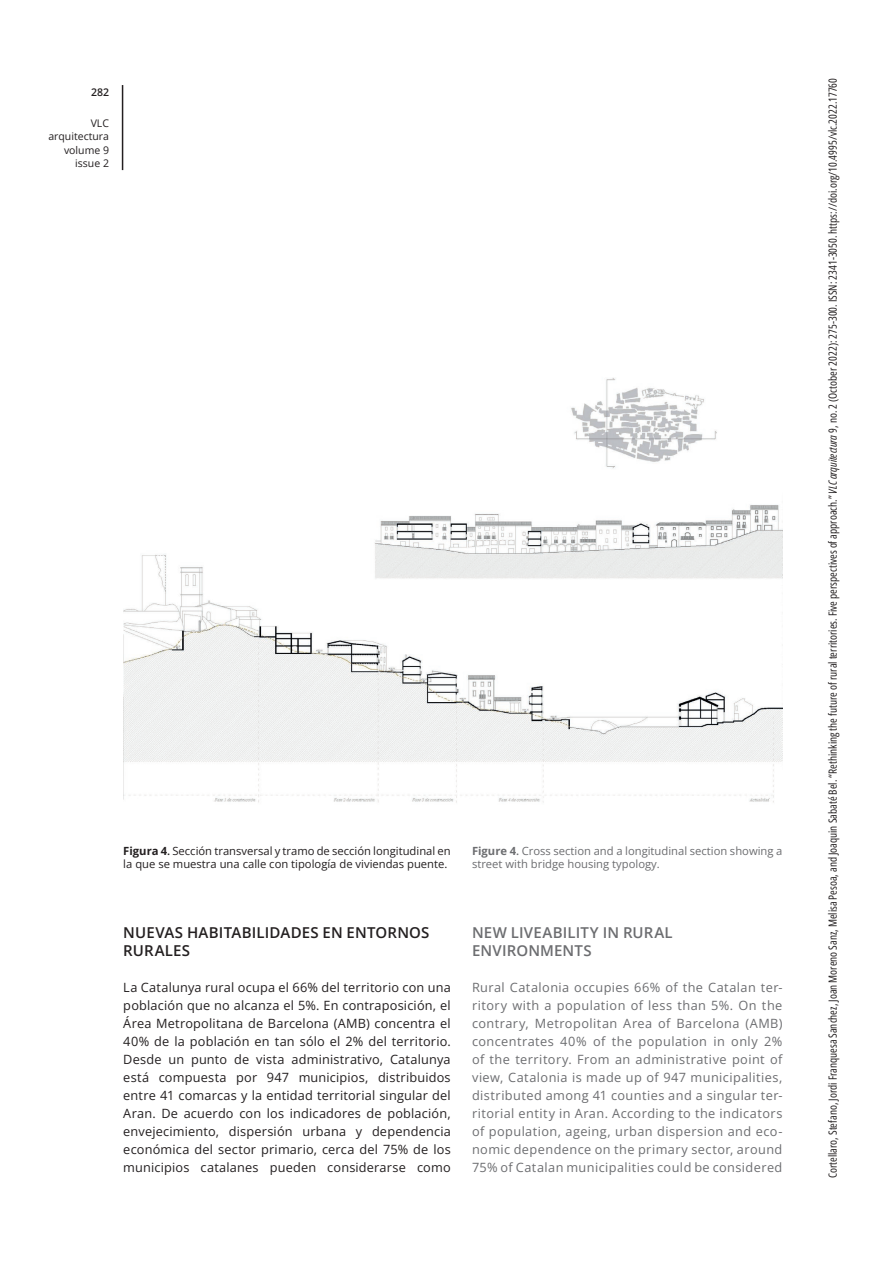
<style>
.page{position:relative;width:893px;height:1263px;background:#fff}
.page>*{position:absolute;margin:0;border:0;box-sizing:border-box;transform-origin:0 0}
.VLC_ARQ-TIT_1_ESP{font:600 15px/18px "Open Sans";letter-spacing:.01em;color:#231f20}
.VLC_ARQ-TIT_1_UK{font:600 15px/18px "Open Sans";letter-spacing:.01em;color:#6c6d70}
.VLC_ARQ-TEXTO_GRAL_E{font:12.75px/18px "Open Sans";letter-spacing:.015em;color:#231f20;text-align:justify}
.VLC_ARQ-TEXTO_GRAL_U{font:12.75px/18px "Open Sans";letter-spacing:.035em;color:#6c6d70;text-align:justify}
.t1{font:11.25px "Open Sans Condensed";color:#231f20}
.VLC_ARQ-PIE_FOTO_ES{font:11.25px/13.5px "Open Sans";color:#231f20}
.VLC_ARQ-PIE_FOTO_uk{font:11.25px/13.5px "Open Sans";color:#6c6d70}
.t2{font:10.5px/13.5px "Open Sans";color:#231f20;text-align:right}
.t3{font:600 10.5px "Open Sans";color:#231f20}
.s1{font-weight:700}
.s2{font-weight:600}
.s3{font-style:italic}
</style>
<div class="page">
<hr style="left:122px;top:85px;width:1px;height:85px;background:#231f20">
<img style="left:123px;top:378px;width:659px;height:425px">
<p class="t3" style="left:91px;top:85px;width:20px">282</p>
<p class="t2" style="left:48px;top:116px;width:62px">VLC arquitectura volume 9 issue 2</p>
<p class="VLC_ARQ-PIE_FOTO_ES" style="left:123px;top:843px;width:329px"><span class="s1">Figura 4</span><span class="s2">.</span> Sección transversal y tramo de sección longitudinal en la que se muestra una calle con tipología de viviendas puente.</p>
<p class="VLC_ARQ-PIE_FOTO_uk" style="left:472px;top:843px;width:312px"><span class="s1">Figure 4</span><span class="s2">.</span> Cross section and a longitudinal section showing a street with bridge housing typology.</p>
<p class="VLC_ARQ-TIT_1_ESP" style="left:123px;top:923px;width:308px">NUEVAS HABITABILIDADES EN ENTORNOS<br>RURALES</p>
<p class="VLC_ARQ-TEXTO_GRAL_E" style="left:123px;top:977px;width:329px">La Catalunya rural ocupa el 66% del territorio con una población que no alcanza el 5%. En contraposición, el Área Metropolitana de Barcelona (AMB) concentra el 40% de la población en tan sólo el 2% del territorio.<br>Desde un punto de vista administrativo, Catalunya está compuesta por 947 municipios, distribuidos entre 41 comarcas y la entidad territorial singular del Aran. De acuerdo con los indicadores de población, envejecimiento, dispersión urbana y dependencia económica del sector primario, cerca del 75% de los municipios catalanes pueden considerarse como</p>
<p class="VLC_ARQ-TIT_1_UK" style="left:472px;top:923px;width:202px">NEW LIVEABILITY IN RURAL<br>ENVIRONMENTS</p>
<p class="VLC_ARQ-TEXTO_GRAL_U" style="left:472px;top:977px;width:312px">Rural Catalonia occupies 66% of the Catalan ter&shy;ritory with a population of less than 5%. On the contrary, Metropolitan Area of Barcelona (AMB) concentrates 40% of the population in only 2% of the territory. From an administrative point of view, Catalonia is made up of 947 municipalities, distributed among 41 counties and a singular ter&shy;ritorial entity in Aran. According to the indicators of population, ageing, urban dispersion and eco&shy;nomic dependence on the primary sector, around 75% of Catalan municipalities could be considered</p>
<p class="t1" style="left:825px;top:1178px;width:1101px;rotate:-90deg">Cortellaro, Stefano, Jordi Franquesa Sanchez, Joan Moreno Sanz, Melisa Pesoa, and Joaquin Sabaté Bel. “Rethinking the future of rural territories. Five perspectives of approach.” <span class="s3">VLC arquitectura</span> 9, no. 2 (October 2022): 275-300. ISSN: 2341-3050. https://doi.org/10.4995/vlc.2022.17760</p>
</div>
